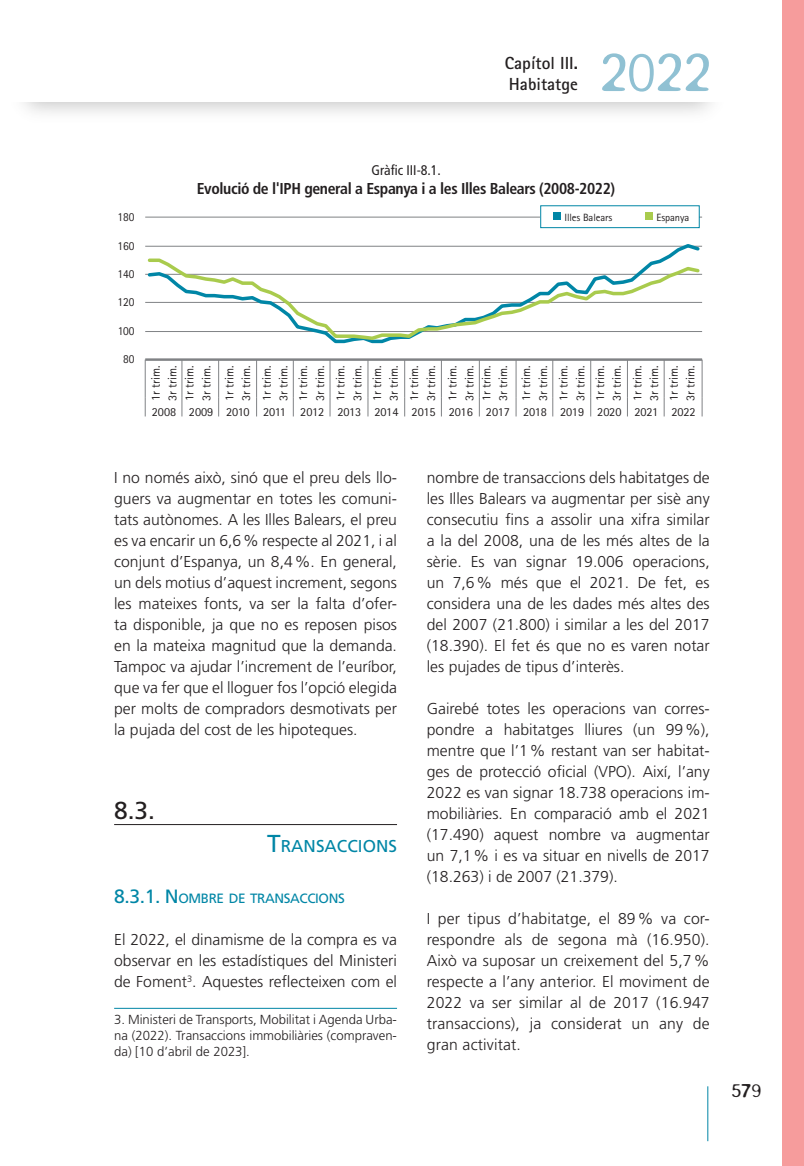
<style>
.page{position:relative;width:804px;height:1166px;background:#fff}
.page>*{position:absolute;margin:0;border:0;box-sizing:border-box;transform-origin:0 0}
.t1{font:300 61.07px "Blur";color:#90c1d3}
.t2{font:24.5px "Frutiger LT Std";color:#231f20}
.t3{font:300 21px "Blur";color:#231f20}
.t4{font:700 17.5px/21px "Rotis Sans Serif";color:#231f20}
.t5{font:17.15px "Frutiger LT Std";color:#0086a6}
.t6{font:300 15.75px/21px "Frutiger LT Std";color:#231f20;text-align:justify}
.t7{font:700 condensed 15.75px "Frutiger LT Std";letter-spacing:-.025em;color:#231f20}
.t8{font:condensed 14px "Frutiger LT Std";color:#231f20}
.t9{font:13.47px "Frutiger LT Std";letter-spacing:-.03em;color:#0086a6}
.t10{font:300 13.12px/15.8px "Frutiger LT Std";color:#231f20;text-align:justify}
.t11{font:12.25px/16.8px "Rotis Sans Serif";color:#231f20}
.t12{font:12.25px "Rotis Sans Serif";color:#231f20;scale:.93 1}
.t13{font:10.5px "Rotis Sans Serif";letter-spacing:-.01em;color:#231f20}
.s1{font-size:24.5px}
.s2{font-size:19.25px}
</style>
<div class="page">
<hr style="left:707px;top:1086px;width:1px;height:55px;background:#0086a6">
<div style="left:782px;top:0;width:22px;height:1166px;background:#f69c9c"></div>
<hr style="left:145px;top:331px;width:557px;height:1px;background:#808285">
<hr style="left:145px;top:302px;width:557px;height:1px;background:#808285">
<hr style="left:145px;top:274px;width:557px;height:1px;background:#808285">
<hr style="left:145px;top:246px;width:557px;height:1px;background:#808285">
<hr style="left:145px;top:217px;width:557px;height:1px;background:#808285">
<hr style="left:145px;top:358px;width:557px;height:3px;background:#808285">
<hr style="left:145px;top:360px;width:1px;height:37px;background:#808285">
<hr style="left:182px;top:360px;width:1px;height:37px;background:#808285">
<hr style="left:218px;top:360px;width:1px;height:37px;background:#808285">
<hr style="left:256px;top:360px;width:1px;height:37px;background:#808285">
<hr style="left:293px;top:360px;width:1px;height:37px;background:#808285">
<hr style="left:330px;top:360px;width:1px;height:37px;background:#808285">
<hr style="left:368px;top:360px;width:1px;height:37px;background:#808285">
<hr style="left:404px;top:360px;width:1px;height:37px;background:#808285">
<hr style="left:441px;top:360px;width:1px;height:37px;background:#808285">
<hr style="left:479px;top:360px;width:1px;height:37px;background:#808285">
<hr style="left:516px;top:360px;width:1px;height:37px;background:#808285">
<hr style="left:552px;top:360px;width:1px;height:37px;background:#808285">
<hr style="left:590px;top:360px;width:1px;height:37px;background:#808285">
<hr style="left:627px;top:360px;width:1px;height:37px;background:#808285">
<hr style="left:664px;top:360px;width:1px;height:37px;background:#808285">
<hr style="left:701px;top:360px;width:1px;height:37px;background:#808285">
<svg style="left:145px;top:397px;width:1px;height:19px"></svg>
<svg style="left:182px;top:397px;width:1px;height:19px"></svg>
<svg style="left:218px;top:397px;width:1px;height:19px"></svg>
<svg style="left:256px;top:397px;width:1px;height:19px"></svg>
<svg style="left:293px;top:397px;width:1px;height:19px"></svg>
<svg style="left:330px;top:397px;width:1px;height:19px"></svg>
<svg style="left:368px;top:397px;width:1px;height:19px"></svg>
<svg style="left:404px;top:397px;width:1px;height:19px"></svg>
<svg style="left:441px;top:397px;width:1px;height:19px"></svg>
<svg style="left:479px;top:397px;width:1px;height:19px"></svg>
<svg style="left:516px;top:397px;width:1px;height:19px"></svg>
<svg style="left:552px;top:397px;width:1px;height:19px"></svg>
<svg style="left:590px;top:397px;width:1px;height:19px"></svg>
<svg style="left:627px;top:397px;width:1px;height:19px"></svg>
<svg style="left:664px;top:397px;width:1px;height:19px"></svg>
<svg style="left:701px;top:397px;width:1px;height:19px"></svg>
<svg style="left:146px;top:244px;width:556px;height:100px"></svg>
<svg style="left:146px;top:257px;width:556px;height:85px"></svg>
<div style="left:540px;top:206px;width:159px;height:22px;background:#fff"></div>
<div style="left:540px;top:205px;width:159px;height:23px;border:1px solid #0086a6"></div>
<div style="left:553px;top:213px;width:7px;height:7px;background:#0086a6"></div>
<div style="left:645px;top:213px;width:7px;height:7px;background:#a9cb4d"></div>
<hr style="left:114px;top:824px;width:283px;height:1px;background:#231f20">
<hr style="left:114px;top:1008px;width:283px;height:1px;background:#0086a6">
<p class="t4" style="left:505px;top:52px;width:75px">Capítol III.<br>Habitatge</p>
<h1 class="t1" style="left:599px;top:38px;width:113px">2022</h1>
<p class="t12" style="left:117px;top:209px;width:20px">180</p>
<p class="t12" style="left:117px;top:239px;width:20px">160</p>
<p class="t12" style="left:117px;top:267px;width:20px">140</p>
<p class="t12" style="left:117px;top:295px;width:20px">120</p>
<p class="t12" style="left:118px;top:324px;width:19px">100</p>
<p class="t12" style="left:123px;top:352px;width:14px">80</p>
<p class="t8" style="left:371px;top:162px;width:71px">Gràfic III-8.1.</p>
<p class="t7" style="left:197px;top:180px;width:420px">Evolució de l'IPH general a Espanya i a les Illes Balears (2008-2022)</p>
<p class="t13" style="left:564px;top:211px;width:49px">Illes Balears</p>
<p class="t13" style="left:656px;top:211px;width:34px">Espanya</p>
<p class="t11" style="left:147px;top:401px;width:37px;text-align:justify;rotate:-90deg">1r trim.<br>3r trim.<br>1r trim.<br>3r trim.</p>
<p class="t11" style="left:221px;top:401px;width:37px;rotate:-90deg">1r trim.<br>3r trim.</p>
<p class="t11" style="left:258px;top:401px;width:37px;rotate:-90deg">1r trim.<br>3r trim.</p>
<p class="t11" style="left:294px;top:401px;width:37px;rotate:-90deg">1r trim.<br>3r trim.</p>
<p class="t11" style="left:332px;top:401px;width:37px;rotate:-90deg">1r trim.<br>3r trim.</p>
<p class="t11" style="left:368px;top:401px;width:37px;rotate:-90deg">1r trim.<br>3r trim.</p>
<p class="t11" style="left:405px;top:401px;width:37px;rotate:-90deg">1r trim.<br>3r trim.</p>
<p class="t11" style="left:444px;top:401px;width:37px;text-align:justify;rotate:-90deg">1r trim.<br>3r trim.<br>1r trim.<br>3r trim.</p>
<p class="t11" style="left:517px;top:401px;width:37px;rotate:-90deg">1r trim.<br>3r trim.</p>
<p class="t11" style="left:555px;top:401px;width:37px;rotate:-90deg">1r trim.<br>3r trim.</p>
<p class="t11" style="left:591px;top:401px;width:37px;rotate:-90deg">1r trim.<br>3r trim.</p>
<p class="t11" style="left:628px;top:401px;width:37px;rotate:-90deg">1r trim.<br>3r trim.</p>
<p class="t11" style="left:665px;top:401px;width:37px;rotate:-90deg">1r trim.<br>3r trim.</p>
<p class="t11" style="left:152px;top:404px;width:545px">2008 2009 2010 2011 2012 2013 2014 2015 2016 2017 2018 2019 2020 2021 2022</p>
<p class="t6" style="left:114px;top:467px;width:284px">I no només això, sinó que el preu dels llo&shy;guers va augmentar en totes les comuni&shy;tats autònomes. A les Illes Balears, el preu es va encarir un 6,6% respecte al 2021, i al conjunt d’Espanya, un 8,4%. En general, un dels motius d’aquest increment, segons les mateixes fonts, va ser la falta d’ofer&shy;ta disponible, ja que no es reposen pisos en la mateixa magnitud que la demanda.<br>Tampoc va ajudar l’increment de l’euríbor, que va fer que el lloguer fos l’opció elegida per molts de compradors desmotivats per la pujada del cost de les hipoteques.</p>
<h2 class="t2" style="left:114px;top:796px;width:42px">8.3.</h2>
<p class="t5" style="left:267px;top:836px;width:131px"><span class="s1">T</span>RANSACCI ONS</p>
<p class="t9" style="left:114px;top:890px;width:232px"><span class="s2">8.3.1. N</span> OMBRE DE TRANSACCIONS</p>
<p class="t6" style="left:114px;top:929px;width:284px">El 2022, el dinamisme de la compra es va observar en les estadístiques del Ministeri de Foment<sup>3</sup>. Aquestes reflecteixen com el</p>
<p class="t10" style="left:114px;top:1012px;width:284px">3. Ministeri de Transports, Mobilitat i Agenda Urba&shy;na (2022). Transaccions immobiliàries (compraven&shy;da) [10 d’abril de 2023].</p>
<p class="t6" style="left:427px;top:467px;width:284px">nombre de transaccions dels habitatges de les Illes Balears va augmentar per sisè any consecutiu fins a assolir una xifra similar a la del 2008, una de les més altes de la sèrie. Es van signar 19.006 operacions, un 7,6% més que el 2021. De fet, es considera una de les dades més altes des del 2007 (21.800) i similar a les del 2017 (18.390). El fet és que no es varen notar les pujades de tipus d’interès.</p>
<p class="t6" style="left:427px;top:698px;width:284px">Gairebé totes les operacions van corres&shy;pondre a habitatges lliures (un 99%), mentre que l’1% restant van ser habitat&shy;ges de protecció oficial (VPO). Així, l’any 2022 es van signar 18.738 operacions im&shy;mobiliàries. En comparació amb el 2021 (17.490) aquest nombre va augmentar un 7,1% i es va situar en nivells de 2017 (18.263) i de 2007 (21.379).</p>
<p class="t6" style="left:427px;top:908px;width:284px">I per tipus d’habitatge, el 89% va cor&shy;respondre als de segona mà (16.950).<br>Això va suposar un creixement del 5,7% respecte a l’any anterior. El moviment de 2022 va ser similar al de 2017 (16.947 transaccions), ja considerat un any de gran activitat.</p>
<h3 class="t3" style="left:731px;top:1079px;width:32px">579</h3>
</div>
